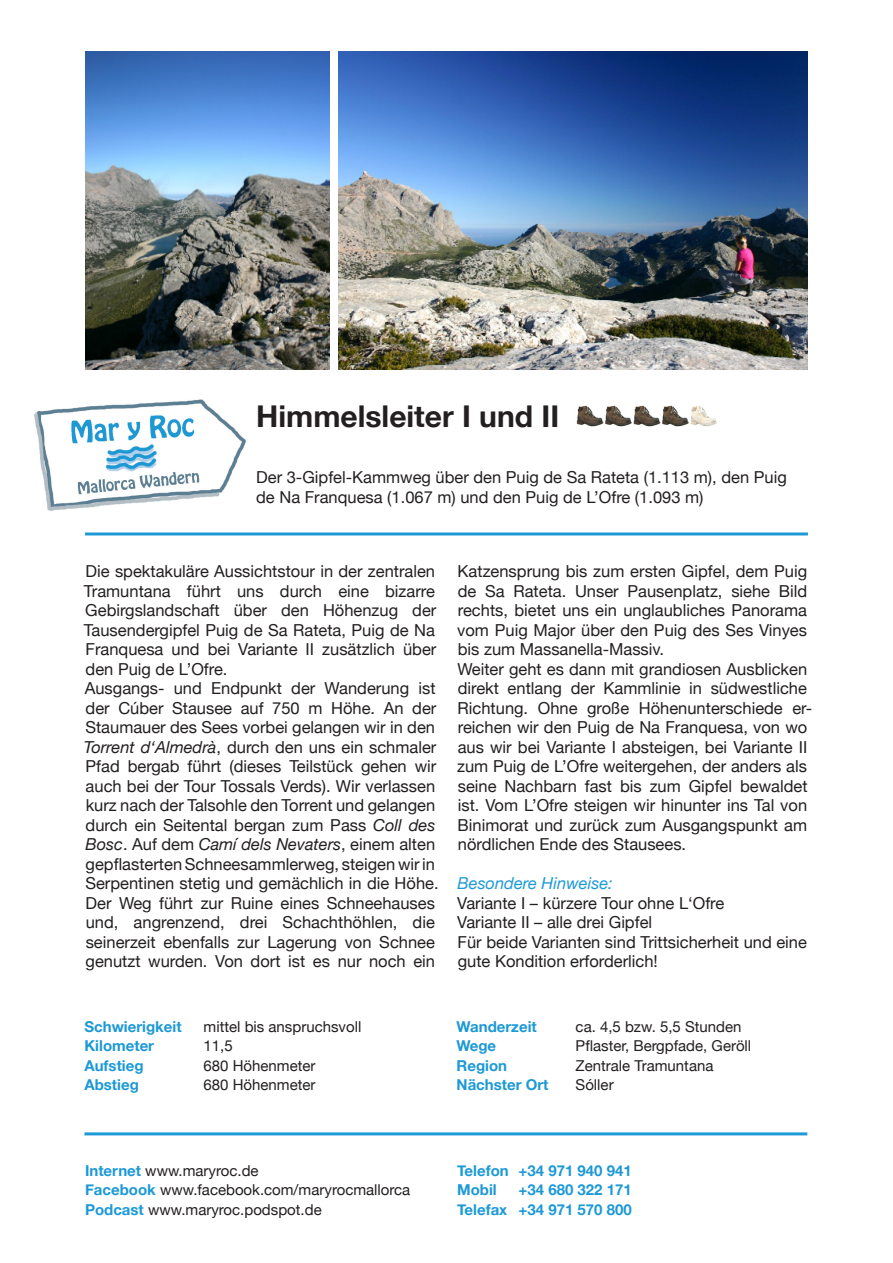
<style>
.page{position:relative;width:893px;height:1263px;background:#fff}
.page>*{position:absolute;margin:0;border:0;box-sizing:border-box;transform-origin:0 0}
.t1{font:700 30px "Helvetica Neue";color:#231f20}
.t2{font:16.5px/19.5px "Helvetica Neue";color:#231f20}
.t3{font:italic 16.5px "Helvetica Neue";color:#1d99d6}
.t4{font:15px "Helvetica Neue";color:#231f20}
.t5{font:700 15px "Helvetica Neue";color:#1d99d6}
.s1{font-style:italic}
.s2{font-weight:700;color:#1d99d6}
</style>
<div class="page">
<hr style="left:85px;top:532px;width:723px;height:3px;background:#1d99d6">
<hr style="left:84px;top:1132px;width:723px;height:3px;background:#1d99d6">
<img style="left:576px;top:405px;width:141px;height:22px">
<img style="left:338px;top:51px;width:470px;height:319px">
<img style="left:85px;top:51px;width:244px;height:319px">
<img style="left:34px;top:399px;width:212px;height:112px">
<h1 class="t1" style="left:256px;top:389px;width:305px">Himmelsleiter I und II</h1>
<p class="t2" style="left:256px;top:467px;width:532px">Der 3-Gipfel-Kammweg über den Puig de Sa Rateta (1.113 m), den Puig de Na Franquesa (1.067 m) und den Puig de L’Ofre (1.093 m)</p>
<p class="t2" style="left:84px;top:560px;width:356px">Die spektakuläre Aussichtstour in der zentralen Tramuntana führt uns durch eine bizarre Gebirgslandschaft über den Höhenzug der Tausendergipfel Puig de Sa Rateta, Puig de Na Franquesa und bei Variante II zusätzlich über den Puig de L’Ofre.<br>Ausgangs- und Endpunkt der Wanderung ist der Cúber Stausee auf 750 m Höhe. An der Staumauer des Sees vorbei gelangen wir in den <span class="s1">Torrent d‘Almedrà</span>, durch den uns ein schmaler Pfad bergab führt (dieses Teilstück gehen wir auch bei der Tour Tossals Verds). Wir verlassen kurz nach der Talsohle den Torrent und gelangen durch ein Seitental bergan zum Pass <span class="s1">Coll des Bosc</span>. Auf dem <span class="s1">Camí dels Nevaters</span>, einem alten gepflasterten Schneesammlerweg, steigen wir in Serpentinen stetig und gemächlich in die Höhe.<br>Der Weg führt zur Ruine eines Schneehauses und, angrenzend, drei Schachthöhlen, die seinerzeit ebenfalls zur Lagerung von Schnee genutzt wurden. Von dort ist es nur noch ein</p>
<p class="t2" style="left:457px;top:560px;width:357px">Katzensprung bis zum ersten Gipfel, dem Puig de Sa Rateta. Unser Pausenplatz, siehe Bild rechts, bietet uns ein unglaubliches Panorama vom Puig Major über den Puig des Ses Vinyes bis zum Massanella-Massiv.<br>Weiter geht es dann mit grandiosen Ausblicken direkt entlang der Kammlinie in südwestliche Richtung. Ohne große Höhenunterschiede er&shy;reichen wir den Puig de Na Franquesa, von wo aus wir bei Variante I absteigen, bei Variante II zum Puig de L’Ofre weitergehen, der anders als seine Nachbarn fast bis zum Gipfel bewaldet ist. Vom L’Ofre steigen wir hinunter ins Tal von Binimorat und zurück zum Ausgangspunkt am nördlichen Ende des Stausees.</p>
<p class="t3" style="left:458px;top:870px;width:157px">Besondere Hinweise:</p>
<p class="t2" style="left:457px;top:892px;width:351px">Variante I – kürzere Tour ohne L‘Ofre<br>Variante II – alle drei Gipfel<br>Für beide Varianten sind Trittsicherheit und eine gute Kondition erforderlich!</p>
<p class="t5" style="left:84px;top:1013px;width:99px">Schwierigkeit</p>
<p class="t4" style="left:204px;top:1014px;width:159px">mittel bis anspruchsvoll</p>
<p class="t5" style="left:84px;top:1032px;width:71px">Kilometer</p>
<p class="t4" style="left:204px;top:1033px;width:31px">11,5</p>
<p class="t5" style="left:84px;top:1052px;width:61px">Aufstieg</p>
<p class="t4" style="left:204px;top:1053px;width:113px">680 Höhenmeter</p>
<p class="t5" style="left:84px;top:1071px;width:56px">Abstieg</p>
<p class="t4" style="left:204px;top:1072px;width:113px">680 Höhenmeter</p>
<p class="t5" style="left:457px;top:1013px;width:82px">Wanderzeit</p>
<p class="t4" style="left:576px;top:1014px;width:167px">ca. 4,5 bzw. 5,5 Stunden</p>
<p class="t5" style="left:457px;top:1032px;width:41px">Wege</p>
<p class="t4" style="left:576px;top:1033px;width:177px">Pflaster, Bergpfade, Geröll</p>
<p class="t5" style="left:457px;top:1052px;width:52px">Region</p>
<p class="t4" style="left:576px;top:1053px;width:139px">Zentrale Tramuntana</p>
<p class="t5" style="left:457px;top:1071px;width:93px">Nächster Ort</p>
<p class="t4" style="left:576px;top:1072px;width:40px">Sóller</p>
<p class="t4" style="left:85px;top:1157px;width:175px"><span class="s2">Internet</span> www.maryroc.de</p>
<p class="t5" style="left:457px;top:1156px;width:176px">Telefon +34 971 940 941</p>
<p class="t4" style="left:85px;top:1177px;width:327px"><span class="s2">Facebook</span> www.facebook.com/maryrocmallorca</p>
<p class="t5" style="left:457px;top:1176px;width:41px">Mobil</p>
<p class="t5" style="left:519px;top:1176px;width:115px">+34 680 322 171</p>
<p class="t4" style="left:85px;top:1196px;width:238px"><span class="s2">Podcast</span> www.maryroc.podspot.de</p>
<p class="t5" style="left:457px;top:1195px;width:176px">Telefax +34 971 570 800</p>
</div>
